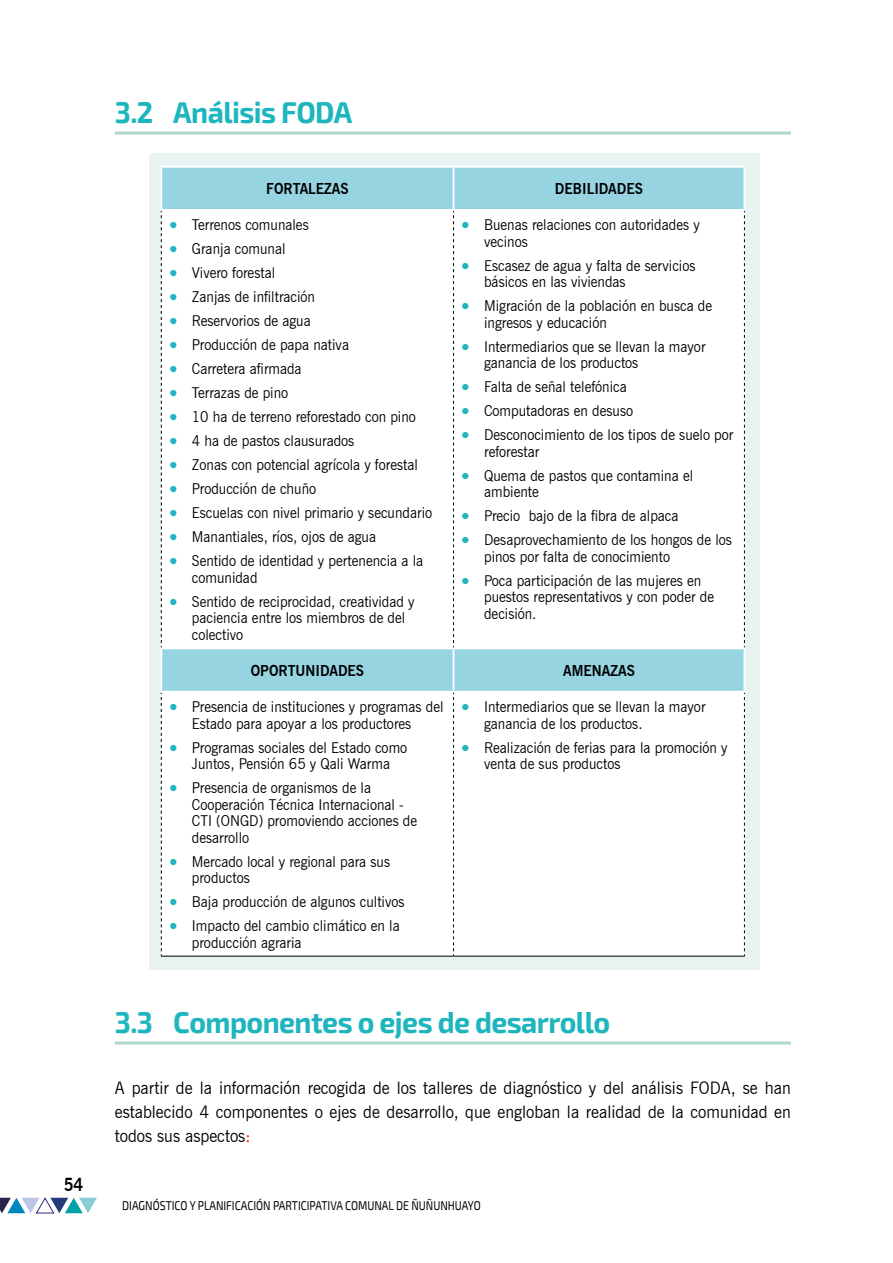
<style>
.page{position:relative;width:893px;height:1263px;background:#fff}
.page>*{position:absolute;margin:0;border:0;box-sizing:border-box;transform-origin:0 0}
.t1{font:700 30px "Exo 2";letter-spacing:-.02em;color:#1db5be;scale:.95 1}
.t2{font:700 18px "News Gothic BT";color:#000;scale:.9 1}
.t3{font:17.25px/24px "News Gothic BT";color:#000;text-align:justify;scale:.95 1}
.t4{font:15px/16.5px "News Gothic BT";color:#000;scale:.93 1}
.t5{font:700 15px "News Gothic BT";color:#000;scale:.93 1}
.t6{font:12.75px "Exo 2";color:#000;scale:.83 1}
.s1{color:#1db5be}
.s2{color:#f00}
</style>
<div class="page">
<div style="left:149px;top:153px;width:611px;height:816px;background:#e9f4f2"></div>
<hr style="left:115px;top:132px;width:676px;height:3px;background:#aed8c5">
<hr style="left:115px;top:1041px;width:676px;height:3px;background:#aed8c5">
<div style="left:162px;top:168px;width:581px;height:41px;background:#97d4e1"></div>
<div style="left:162px;top:211px;width:582px;height:745px;background:#fff"></div>
<svg style="left:161px;top:211px;width:1px;height:436px"></svg>
<svg style="left:161px;top:692px;width:1px;height:264px"></svg>
<svg style="left:453px;top:211px;width:1px;height:436px"></svg>
<svg style="left:744px;top:211px;width:1px;height:436px"></svg>
<svg style="left:453px;top:692px;width:1px;height:264px"></svg>
<svg style="left:744px;top:692px;width:1px;height:264px"></svg>
<hr style="left:161px;top:956px;width:293px;height:1px;background:#000">
<hr style="left:454px;top:956px;width:291px;height:1px;background:#000">
<hr style="left:160px;top:647px;width:294px;height:2px;background:#fff">
<hr style="left:160px;top:649px;width:2px;height:42px;background:#fff">
<hr style="left:160px;top:691px;width:294px;height:1px;background:#fff">
<hr style="left:454px;top:647px;width:291px;height:2px;background:#fff">
<hr style="left:453px;top:649px;width:1px;height:42px;background:#fff">
<hr style="left:743px;top:649px;width:2px;height:42px;background:#fff">
<hr style="left:454px;top:691px;width:291px;height:1px;background:#fff">
<hr style="left:160px;top:166px;width:294px;height:2px;background:#fff">
<hr style="left:160px;top:168px;width:2px;height:41px;background:#fff">
<hr style="left:160px;top:209px;width:294px;height:2px;background:#fff">
<hr style="left:454px;top:166px;width:291px;height:2px;background:#fff">
<hr style="left:453px;top:168px;width:1px;height:41px;background:#fff">
<hr style="left:743px;top:168px;width:2px;height:41px;background:#fff">
<hr style="left:454px;top:209px;width:291px;height:2px;background:#fff">
<svg style="left:0;top:1197px;width:97px;height:16px"></svg>
<p class="t2" style="left:64px;top:1174px;width:23px">54</p>
<h1 class="t1" style="left:115px;top:95px;width:252px">3.2 Análisis FODA</h1>
<p class="t5" style="left:266px;top:180px;width:90px">FORTALEZAS</p>
<p class="t5" style="left:555px;top:180px;width:96px">DEBILIDADES</p>
<p class="t4" style="left:169px;top:217px;width:151px"><span class="s1">•</span> Terrenos comunales</p>
<p class="t4" style="left:169px;top:241px;width:126px"><span class="s1">•</span> Granja comunal</p>
<p class="t4" style="left:169px;top:265px;width:115px"><span class="s1">•</span> Vivero forestal</p>
<p class="t4" style="left:169px;top:289px;width:158px"><span class="s1">•</span> Zanjas de infiltración</p>
<p class="t4" style="left:169px;top:313px;width:153px"><span class="s1">•</span> Reservorios de agua</p>
<p class="t4" style="left:169px;top:337px;width:195px"><span class="s1">•</span> Producción de papa nativa</p>
<p class="t4" style="left:169px;top:361px;width:144px"><span class="s1">•</span> Carretera afirmada</p>
<p class="t4" style="left:169px;top:385px;width:129px"><span class="s1">•</span> Terrazas de pino</p>
<p class="t4" style="left:169px;top:409px;width:266px"><span class="s1">•</span> 10 ha de terreno reforestado con pino</p>
<p class="t4" style="left:169px;top:433px;width:200px"><span class="s1">•</span> 4 ha de pastos clausurados</p>
<p class="t4" style="left:169px;top:457px;width:269px"><span class="s1">•</span> Zonas con potencial agrícola y forestal</p>
<p class="t4" style="left:169px;top:481px;width:159px"><span class="s1">•</span> Producción de chuño</p>
<p class="t4" style="left:169px;top:505px;width:284px"><span class="s1">•</span> Escuelas con nivel primario y secundario</p>
<p class="t4" style="left:169px;top:529px;width:224px"><span class="s1">•</span> Manantiales, ríos, ojos de agua</p>
<p class="t4" style="left:192px;top:553px;width:250px;text-indent:-22px"><span class="s1">•</span> Sentido de identidad y pertenencia a la comunidad</p>
<p class="t4" style="left:192px;top:593px;width:241px;text-indent:-22px"><span class="s1">•</span> Sentido de reciprocidad, creatividad y paciencia entre los miembros de del colectivo</p>
<p class="t4" style="left:484px;top:217px;width:233px;text-indent:-22px"><span class="s1">•</span> Buenas relaciones con autoridades y vecinos</p>
<p class="t4" style="left:484px;top:257px;width:229px;text-indent:-22px"><span class="s1">•</span> Escasez de agua y falta de servicios básicos en las viviendas</p>
<p class="t4" style="left:484px;top:298px;width:247px;text-indent:-22px"><span class="s1">•</span> Migración de la población en busca de ingresos y educación</p>
<p class="t4" style="left:484px;top:338px;width:240px;text-indent:-22px"><span class="s1">•</span> Intermediarios que se llevan la mayor ganancia de los productos</p>
<p class="t4" style="left:462px;top:379px;width:179px"><span class="s1">•</span> Falta de señal telefónica</p>
<p class="t4" style="left:462px;top:403px;width:186px"><span class="s1">•</span> Computadoras en desuso</p>
<p class="t4" style="left:484px;top:427px;width:269px;text-indent:-22px"><span class="s1">•</span> Desconocimiento de los tipos de suelo por reforestar</p>
<p class="t4" style="left:484px;top:467px;width:226px;text-indent:-22px"><span class="s1">•</span> Quema de pastos que contamina el ambiente</p>
<p class="t4" style="left:462px;top:508px;width:235px"><span class="s1">•</span> Precio bajo de la fi bra de alpaca</p>
<p class="t4" style="left:484px;top:532px;width:268px;text-indent:-22px"><span class="s1">•</span> Desaprovechamiento de los hongos de los pinos por falta de conocimiento</p>
<p class="t4" style="left:484px;top:572px;width:249px;text-indent:-22px"><span class="s1">•</span> Poca participación de las mujeres en puestos representativos y con poder de decisión.</p>
<p class="t5" style="left:251px;top:661px;width:123px">OPORTUNIDADES</p>
<p class="t5" style="left:563px;top:661px;width:79px">AMENAZAS</p>
<p class="t4" style="left:192px;top:698px;width:272px;text-indent:-22px"><span class="s1">•</span> Presencia de instituciones y programas del<br>Estado para apoyar a los productores</p>
<p class="t4" style="left:169px;top:739px;width:257px;text-align:center"><span class="s1">•</span> Programas sociales del Estado como<br>Juntos, Pensión 65 y Qali Warma</p>
<p class="t4" style="left:192px;top:779px;width:244px;text-indent:-22px"><span class="s1">•</span> Presencia de organismos de la<br>Cooperación Técnica Internacional -<br>CTI (ONGD) promoviendo acciones de desarrollo</p>
<p class="t4" style="left:192px;top:853px;width:215px;text-indent:-22px"><span class="s1">•</span> Mercado local y regional para sus productos</p>
<p class="t4" style="left:169px;top:893px;width:254px"><span class="s1">•</span> Baja producción de algunos cultivos</p>
<p class="t4" style="left:192px;top:917px;width:225px;text-indent:-22px"><span class="s1">•</span> Impacto del cambio climático en la producción agraria</p>
<p class="t4" style="left:484px;top:698px;width:240px;text-indent:-22px"><span class="s1">•</span> Intermediarios que se llevan la mayor ganancia de los productos.</p>
<p class="t4" style="left:484px;top:739px;width:263px;text-indent:-22px"><span class="s1">•</span> Realización de ferias para la promoción y venta de sus productos</p>
<h1 class="t1" style="left:115px;top:1004px;width:523px">3.3 Componentes o ejes de desarrollo</h1>
<p class="t3" style="left:115px;top:1075px;width:713px">A partir de la información recogida de los talleres de diagnóstico y del análisis FODA, se han establecido 4 componentes o ejes de desarrollo, que engloban la realidad de la comunidad en todos sus aspectos<span class="s2">:</span></p>
<p class="t6" style="left:122px;top:1198px;width:434px">DIAGNÓSTICO Y PLANIFICACIÓN PARTICIPATIVA COMUNAL DE ÑUÑUNHUAYO</p>
</div>
